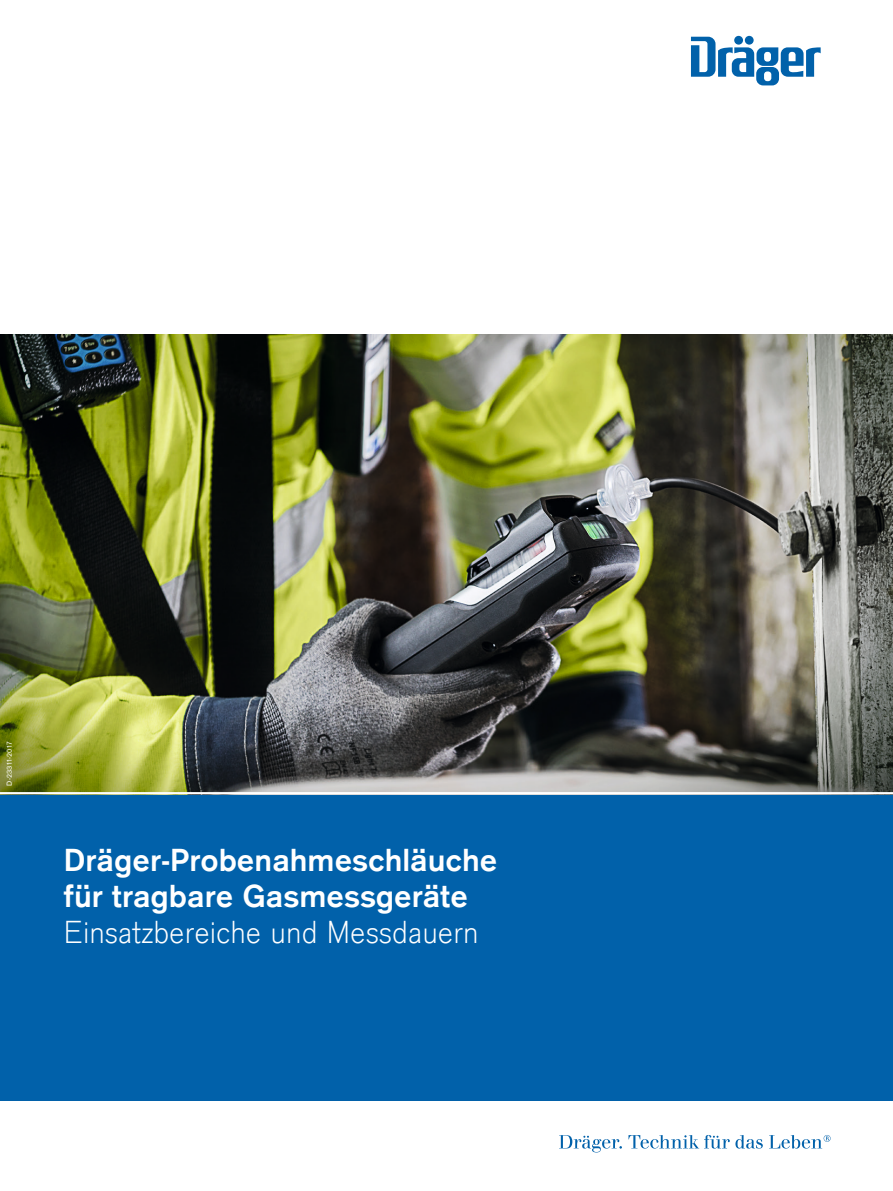
<style>
.page{position:relative;width:893px;height:1191px;background:#fff}
.page>*{position:absolute;margin:0;border:0;box-sizing:border-box;transform-origin:0 0}
.Title_subhead_white{font:700 33px "Draeger Sans";color:#fff}
.Title_subhead_white-2{font:300 33px "Draeger Sans";color:#fff}
.Picturenumber_white{font:7.5px "Draeger Sans";letter-spacing:.025em;color:#fff}
</style>
<div class="page">
<svg style="left:691px;top:37px;width:130px;height:48px"></svg>
<svg style="left:631px;top:1148px;width:192px;height:1px"></svg>
<svg style="left:559px;top:1135px;width:63px;height:17px"></svg>
<svg style="left:628px;top:1135px;width:135px;height:13px"></svg>
<svg style="left:769px;top:1135px;width:61px;height:13px"></svg>
<div style="left:0;top:784px;width:893px;height:316px;background:#0161aa"></div>
<img style="left:0;top:335px;width:893px;height:457px">
<hr style="left:0;top:792px;width:893px;height:2px;background:#fff">
<p class="Picturenumber_white" style="left:4px;top:785px;width:45px;rotate:-90deg">D-23311-2017</p>
<p class="Title_subhead_white" style="left:64px;top:837px;width:435px">Dräger-Probenahmeschläuche</p>
<p class="Title_subhead_white" style="left:64px;top:873px;width:406px">für tragbare Gasmessgeräte</p>
<p class="Title_subhead_white-2" style="left:64px;top:910px;width:416px">Einsatzbereiche und Messdauern</p>
</div>
